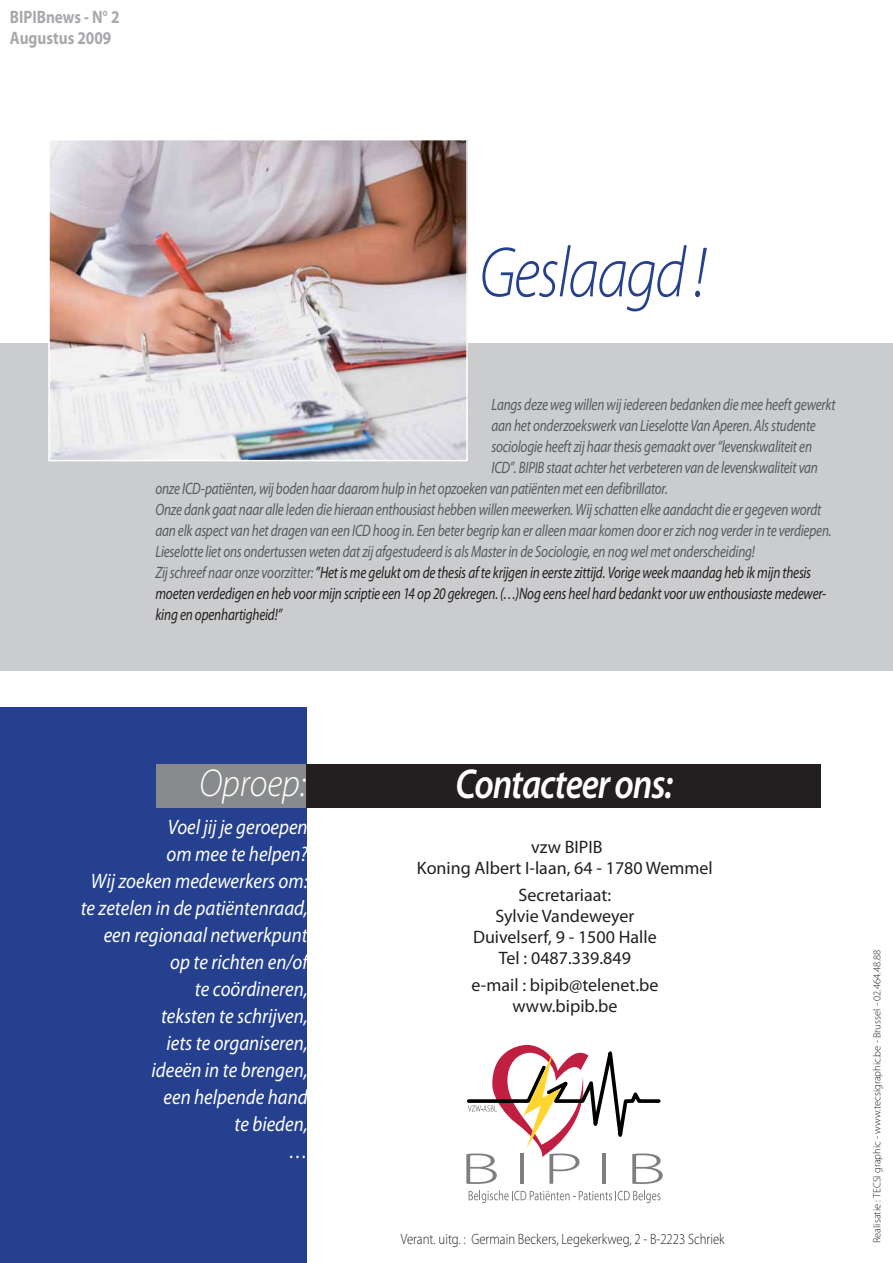
<style>
.page{position:relative;width:893px;height:1263px;background:#fff}
.page>*{position:absolute;margin:0;border:0;box-sizing:border-box;transform-origin:0 0}
.t1{font:italic 300 72px "Myriad Pro";letter-spacing:-.03em;color:#25408e;scale:.85 1}
.t2{font:italic 600 42px "Myriad Pro";letter-spacing:-.03em;color:#fff;scale:.85 1}
.t3{font:italic 300 39px "Myriad Pro";color:#fff;scale:.9 1}
.t4{font:italic 21px/27px "Myriad Pro";color:#fff;text-align:right;scale:.9 1}
.t5{font:18px/21px "Myriad Pro";color:#231f20;text-align:center}
.t6{font:700 18px/21px "Myriad Pro";color:#a7a9ac;scale:.85 1}
.t7{font:italic 16.5px "Myriad Pro";letter-spacing:-.015em;color:#58595b;scale:.8 1}
.t8{font:italic 16.5px "Myriad Pro";letter-spacing:-.015em;color:#231f20;scale:.8 1}
.t9{font:300 15px "Myriad Pro";color:#231f20;scale:.85 1}
.t10{font:300 10.5px "Myriad Pro";color:#231f20}
.s1{color:#58595b}
</style>
<div class="page">
<div style="left:0;top:343px;width:892px;height:328px;background:#cbccce"></div>
<img style="left:51px;top:142px;width:414px;height:316px">
<div style="left:48px;top:139px;width:420px;height:322px;border:2px solid #fff"></div>
<svg style="left:469px;top:1190px;width:191px;height:13px"></svg>
<svg style="left:466px;top:1045px;width:197px;height:139px"></svg>
<div style="left:0;top:707px;width:306px;height:556px;background:#25408e"></div>
<div style="left:306px;top:764px;width:515px;height:44px;background:#231f20"></div>
<div style="left:156px;top:764px;width:150px;height:44px;background:#888a8c"></div>
<p class="t6" style="left:10px;top:8px;width:131px">BIPIBnews - N° 2<br>Augustus 2009</p>
<h1 class="t1" style="left:479px;top:245px;width:269px">Geslaagd !</h1>
<p class="t7" style="left:491px;top:399px;width:432px">Langs deze weg willen wij iedereen bedanken die mee heeft gewerkt</p>
<p class="t7" style="left:491px;top:420px;width:407px">aan het onderzoekswerk van Lieselotte Van Aperen. Als studente</p>
<p class="t7" style="left:491px;top:441px;width:402px">sociologie heeft zij haar thesis gemaakt over “levenskwaliteit en</p>
<p class="t7" style="left:491px;top:462px;width:410px">ICD”. BIPIB staat achter het verbeteren van de levenskwaliteit van</p>
<p class="t7" style="left:155px;top:483px;width:642px">onze ICD-patiënten, wij boden haar daarom hulp in het opzoeken van patiënten met een defibrillator.</p>
<p class="t7" style="left:155px;top:504px;width:834px">Onze dank gaat naar alle leden die hieraan enthousiast hebben willen meewerken. Wij schatten elke aandacht die er gegeven wordt</p>
<p class="t7" style="left:155px;top:525px;width:847px">aan elk aspect van het dragen van een ICD hoog in. Een beter begrip kan er alleen maar komen door er zich nog verder in te verdiepen.</p>
<p class="t7" style="left:155px;top:546px;width:751px">Lieselotte liet ons ondertussen weten dat zij afgestudeerd is als Master in de Sociologie, en nog wel met onderscheiding!</p>
<p class="t8" style="left:155px;top:567px;width:821px"><span class="s1">Zij schreef naar onze voorzitter:</span> ”Het is me gelukt om de thesis af te krijgen in eerste zittijd. Vorige week maandag heb ik mijn thesis</p>
<p class="t8" style="left:155px;top:588px;width:840px">moeten verdedigen en heb voor mijn scriptie een 14 op 20 gekregen. (…)Nog eens heel hard bedankt voor uw enthousiaste medewer-</p>
<p class="t8" style="left:155px;top:609px;width:160px">king en openhartigheid!”</p>
<h3 class="t3" style="left:199px;top:768px;width:120px">Oproep:</h3>
<p class="t4" style="left:81px;top:815px;width:254px">Voel jij je geroepen<br>om mee te helpen?<br>Wij zoeken medewerkers om: te zetelen in de patiëntenraad, een regionaal netwerkpunt op te richten en/of<br>te coördineren,<br>teksten te schrijven,<br>iets te organiseren,<br>ideeën in te brengen,<br>een helpende hand<br>te bieden,<br>…</p>
<h2 class="t2" style="left:455px;top:768px;width:258px">Contacteer ons:</h2>
<p class="t5" style="left:417px;top:838px;width:297px">vzw BIPIB<br>Koning Albert I-laan, 64 - 1780 Wemmel</p>
<p class="t5" style="left:473px;top:886px;width:185px">Secretariaat:<br>Sylvie Vandeweyer<br>Duivelserf, 9 - 1500 Halle<br>Tel : 0487.339.849</p>
<p class="t5" style="left:471px;top:976px;width:189px">e-mail : bipib@telenet.be www.bipib.be</p>
<p class="t9" style="left:401px;top:1234px;width:382px">Verant. uitg. : Germain Beckers, Legekerkweg, 2 - B-2223 Schriek</p>
<p class="t10" style="left:873px;top:1243px;width:295px;rotate:-90deg">Realisatie : TECSI graphic - www.tecsigraphic.be - Brussel - 02.464.48.88</p>
</div>
